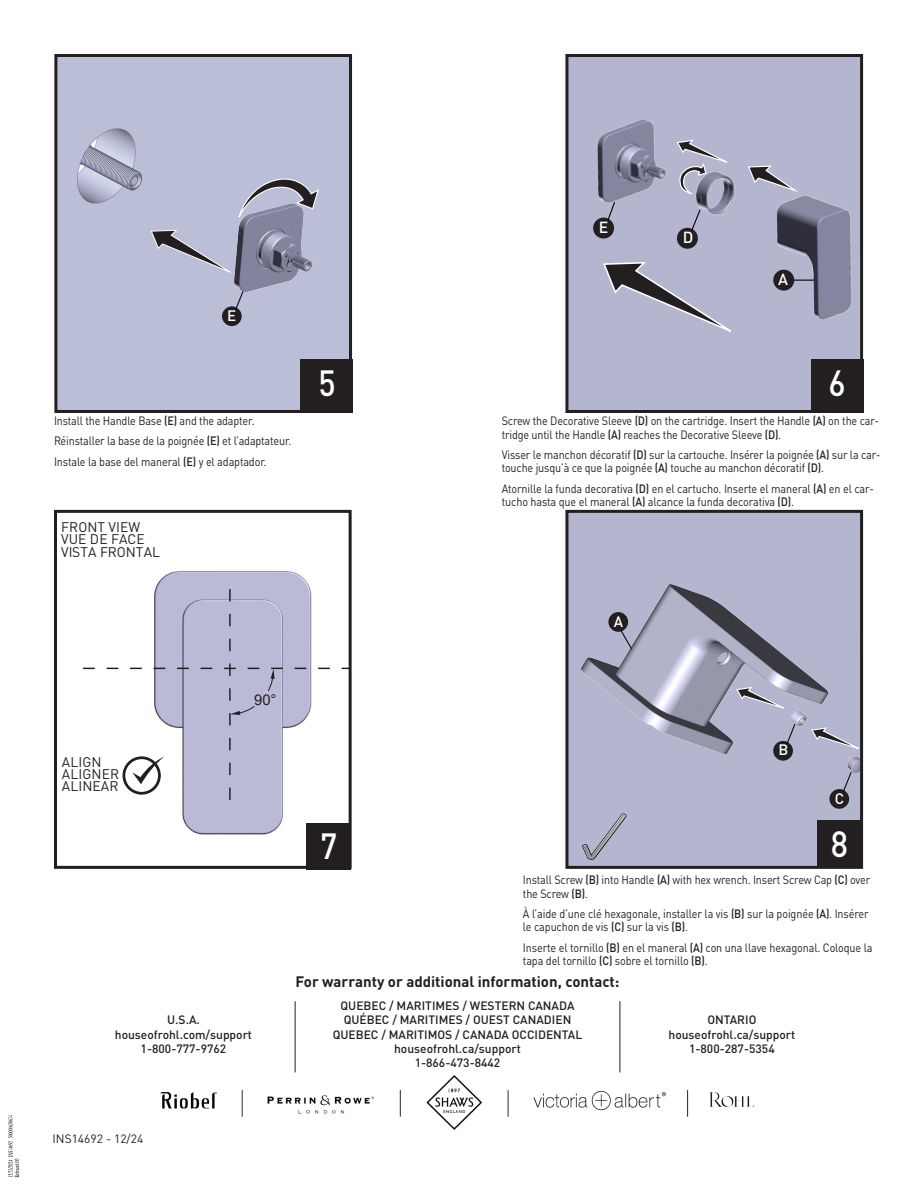
<style>
.page{position:relative;width:918px;height:1188px;background:#fff}
.page>*{position:absolute;margin:0;border:0;box-sizing:border-box;transform-origin:0 0}
.Callout_Circles{font:500 36px "DIN Pro";color:#fff;scale:.9 1}
.t1{font:500 15.9px "DIN Pro";color:#fff}
.t2{font:700 15px "DIN Pro";color:#231f20}
.t3{font:500 15px "DIN Pro";color:#fff}
.t4{font:14.85px "Arial";color:#231f20}
.t5{font:13.8px/12.3px "DIN Pro";letter-spacing:.005em;color:#231f20}
.Description_Content{font:12px/13.5px "DIN Pro";letter-spacing:-.015em;color:#231f20;scale:.9 1}
.t6{font:500 12px "DIN Pro";color:#231f20}
.Description_Content-2{font:12px/13.5px "DIN Pro";letter-spacing:-.01em;color:#231f20;scale:.9 1}
.Description_Content-3{font:12px "DIN Pro";letter-spacing:-.015em;color:#231f20}
.s1{font-weight:500}
</style>
<div class="page">
<svg style="left:54px;top:509px;width:298px;height:361px"></svg>
<div style="left:306px;top:823px;width:45px;height:46px;background:#231f20"></div>
<svg style="left:565px;top:509px;width:299px;height:360px;background:#a8aabf"></svg>
<div style="left:817px;top:820px;width:46px;height:48px;background:#231f20"></div>
<svg style="left:565px;top:54px;width:299px;height:359px;background:#a6a8bd"></svg>
<div style="left:811px;top:359px;width:52px;height:54px;background:#231f20"></div>
<svg style="left:54px;top:54px;width:298px;height:359px;background:#b1b3cb"></svg>
<div style="left:301px;top:359px;width:52px;height:54px;background:#231f20"></div>
<img style="left:161px;top:1075px;width:594px;height:55px">
<hr style="left:295px;top:1001px;width:1px;height:71px;background:#231f20">
<hr style="left:620px;top:1001px;width:1px;height:71px;background:#231f20">
<svg style="left:8px;top:1115px;width:11px;height:62px"></svg>
<p class="t3" style="left:227px;top:305px;width:11px">E</p>
<p class="Description_Content" style="left:54px;top:413px;width:224px">Install the Handle Base <span class="s1">(E)</span> and the adapter.</p>
<p class="Description_Content" style="left:54px;top:434px;width:265px">Réinstaller la base de la poignée <span class="s1">(E)</span> et l’adaptateur.</p>
<p class="Description_Content-2" style="left:54px;top:454px;width:238px">Instale la base del maneral <span class="s1">(E)</span> y el adaptador.</p>
<p class="t5" style="left:61px;top:519px;width:100px">FRONT VIEW<br>VUE DE FACE<br>VISTA FRONTAL</p>
<p class="Callout_Circles" style="left:318px;top:354px;width:21px">5</p>
<p class="t5" style="left:62px;top:754px;width:59px">ALIGN<br>ALIGNER<br>ALINEAR</p>
<p class="t4" style="left:254px;top:689px;width:24px">90°</p>
<p class="Callout_Circles" style="left:320px;top:817px;width:21px">7</p>
<p class="t1" style="left:599px;top:216px;width:11px">E</p>
<p class="t1" style="left:683px;top:227px;width:12px">D</p>
<p class="t1" style="left:778px;top:269px;width:11px">A</p>
<p class="Callout_Circles" style="left:828px;top:354px;width:21px">6</p>
<p class="Description_Content" style="left:502px;top:413px;width:421px">Screw the Decorative Sleeve <span class="s1">(D)</span> on the cartridge. Insert the Handle <span class="s1">(A)</span> on the car&shy;tridge until the Handle <span class="s1">(A)</span> reaches the Decorative Sleeve <span class="s1">(D)</span>.</p>
<p class="Description_Content" style="left:502px;top:447px;width:422px">Visser le manchon décoratif <span class="s1">(D)</span> sur la cartouche. Insérer la poignée <span class="s1">(A)</span> sur la car&shy;touche jusqu’à ce que la poignée <span class="s1">(A)</span> touche au manchon décoratif <span class="s1">(D)</span>.</p>
<p class="Description_Content" style="left:502px;top:481px;width:415px">Atornille la funda decorativa <span class="s1">(D)</span> en el cartucho. Inserte el maneral <span class="s1">(A)</span> en el car&shy;tucho hasta que el maneral <span class="s1">(A)</span> alcance la funda decorativa <span class="s1">(D)</span>.</p>
<p class="t3" style="left:614px;top:611px;width:11px">A</p>
<p class="t3" style="left:778px;top:740px;width:11px">B</p>
<p class="t3" style="left:835px;top:788px;width:11px">C</p>
<p class="Callout_Circles" style="left:831px;top:814px;width:21px">8</p>
<p class="Description_Content" style="left:523px;top:872px;width:387px">Install Screw <span class="s1">(B)</span> into Handle <span class="s1">(A)</span> with hex wrench. Insert Screw Cap <span class="s1">(C)</span> over the Screw <span class="s1">(B)</span>.</p>
<p class="Description_Content" style="left:523px;top:906px;width:386px">À l’aide d’une clé hexagonale, installer la vis <span class="s1">(B)</span> sur la poignée <span class="s1">(A)</span>. Insérer le capuchon de vis <span class="s1">(C)</span> sur la vis <span class="s1">(B)</span>.</p>
<p class="Description_Content-2" style="left:523px;top:940px;width:390px">Inserte el tornillo <span class="s1">(B)</span> en el maneral <span class="s1">(A)</span> con una llave hexagonal. Coloque la tapa del tornillo <span class="s1">(C)</span> sobre el tornillo <span class="s1">(B)</span>.</p>
<p class="t6" style="left:167px;top:1010px;width:34px">U.S.A.</p>
<p class="t6" style="left:115px;top:1024px;width:139px">houseofrohl.com/support</p>
<p class="t6" style="left:141px;top:1039px;width:87px">1-800-777-9762</p>
<p class="Description_Content-3" style="left:53px;top:1130px;width:92px">INS14692 - 12/24</p>
<p class="t2" style="left:295px;top:970px;width:326px">For warranty or additional information, contact:</p>
<p class="t6" style="left:341px;top:996px;width:235px">QUEBEC / MARITIMES / WESTERN CANADA</p>
<p class="t6" style="left:344px;top:1010px;width:229px">QUÉBEC / MARITIMES / OUEST CANADIEN</p>
<p class="t6" style="left:333px;top:1024px;width:251px">QUEBEC / MARITIMOS / CANADA OCCIDENTAL</p>
<p class="t6" style="left:394px;top:1039px;width:128px">houseofrohl.ca/support</p>
<p class="t6" style="left:415px;top:1053px;width:87px">1-866-473-8442</p>
<p class="t6" style="left:707px;top:1010px;width:51px">ONTARIO</p>
<p class="t6" style="left:669px;top:1024px;width:128px">houseofrohl.ca/support</p>
<p class="t6" style="left:689px;top:1039px;width:87px">1-800-287-5354</p>
</div>
